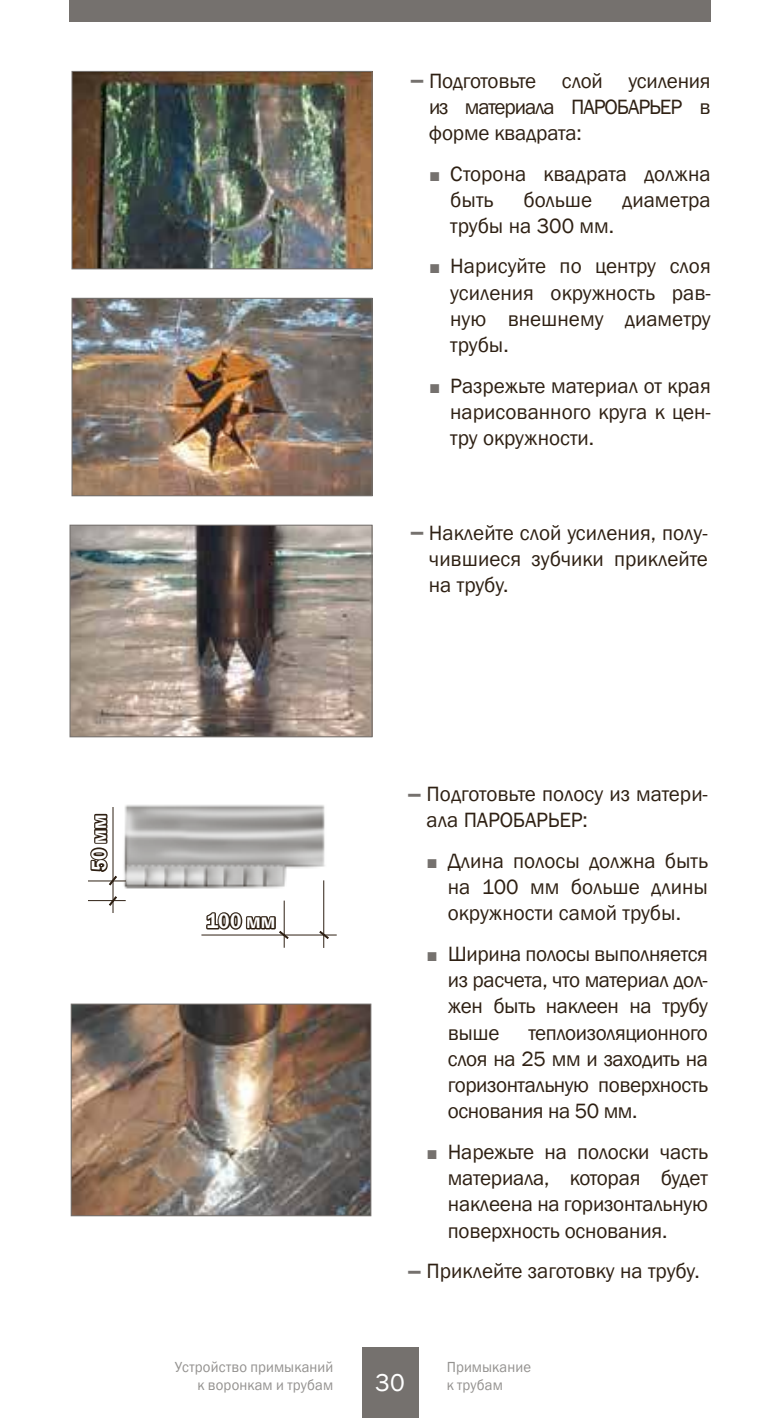
<style>
.page{position:relative;width:780px;height:1418px;background:#fff}
.page>*{position:absolute;margin:0;border:0;box-sizing:border-box;transform-origin:0 0}
.t1{font:25px "Franklin Gothic";color:#fff}
.t2{font:21.25px/26.2px "Franklin Gothic";letter-spacing:-.005em;color:#2e2013;text-align:justify}
.t3{font:600 21.25px "Franklin Gothic";letter-spacing:.01em;color:#fff;scale:.92 1}
.t4{font:15px/18px "Franklin Gothic";letter-spacing:.01em;color:#949290;text-align:right}
.s1{font-size:47px;color:#75716e}
.s2{font-weight:600;font-size:18.75px;color:#75716e}
</style>
<div class="page">
<div style="left:361px;top:1346px;width:57px;height:71px;background:#75716e"></div>
<div style="left:69px;top:0;width:641px;height:22px;background:#75716e"></div>
<img style="left:73px;top:73px;width:297px;height:194px">
<div style="left:71px;top:71px;width:301px;height:198px;border:1px solid #75716e"></div>
<img style="left:73px;top:300px;width:297px;height:194px">
<div style="left:71px;top:298px;width:301px;height:198px;border:1px solid #75716e"></div>
<img style="left:71px;top:526px;width:299px;height:209px">
<div style="left:69px;top:524px;width:303px;height:213px;border:1px solid #75716e"></div>
<img style="left:73px;top:1005px;width:296px;height:209px">
<div style="left:71px;top:1003px;width:300px;height:213px;border:1px solid #75716e"></div>
<img style="left:117px;top:804px;width:216px;height:144px">
<svg style="left:205px;top:910px;width:84px;height:29px"></svg>
<hr style="left:201px;top:934px;width:136px;height:1px;background:#2e2013">
<hr style="left:284px;top:900px;width:1px;height:47px;background:#2e2013">
<hr style="left:323px;top:880px;width:1px;height:67px;background:#2e2013">
<svg style="left:319px;top:930px;width:10px;height:9px"></svg>
<svg style="left:108px;top:895px;width:9px;height:11px"></svg>
<hr style="left:113px;top:807px;width:1px;height:106px;background:#2e2013">
<hr style="left:88px;top:900px;width:38px;height:1px;background:#2e2013">
<hr style="left:88px;top:880px;width:38px;height:1px;background:#2e2013">
<svg style="left:88px;top:812px;width:29px;height:73px"></svg>
<p class="t2" style="left:429px;top:68px;width:283px;text-indent:-21px"><span class="s1">–</span> Подготовьте слой усиления из материала ПАРОБАРЬЕР в форме квадрата:</p>
<p class="t2" style="left:450px;top:161px;width:262px;text-indent:-21px"><span class="s2">■</span> Сторона квадрата должна быть</p>
<p class="t2" style="left:523px;top:187px;width:70px">больше</p>
<p class="t2" style="left:622px;top:187px;width:90px">диаметра</p>
<p class="t2" style="left:450px;top:213px;width:165px">трубы на 300 мм.</p>
<p class="t2" style="left:450px;top:254px;width:262px;text-indent:-21px"><span class="s2">■</span> Нарисуйте по центру слоя усиления окружность рав&shy;ную внешнему диаметру трубы.</p>
<p class="t2" style="left:450px;top:373px;width:262px;text-indent:-21px"><span class="s2">■</span> Разрежьте материал от края нарисованного круга к цен&shy;тру окружности.</p>
<p class="t2" style="left:429px;top:520px;width:280px;text-indent:-21px"><span class="s1">–</span> Наклейте слой усиления, полу&shy;чившиеся зубчики приклейте на трубу.</p>
<p class="t3" style="left:86px;top:871px;width:64px;rotate:-90deg">50 мм</p>
<p class="t3" style="left:207px;top:907px;width:76px">100 мм</p>
<p class="t2" style="left:426px;top:781px;width:283px;text-indent:-21px"><span class="s1">–</span> Подготовьте полосу из матери&shy;ала ПАРОБАРЬЕР:</p>
<p class="t2" style="left:448px;top:848px;width:261px;text-indent:-21px"><span class="s2">■</span> Длина полосы должна быть на 100 мм больше длины окружности самой трубы.</p>
<p class="t2" style="left:448px;top:941px;width:261px;text-indent:-21px"><span class="s2">■</span> Ширина полосы выполняется из расчета, что материал дол&shy;жен быть наклеен на трубу выше</p>
<p class="t2" style="left:448px;top:1019px;width:261px;text-indent:81px">теплоизоляционного слоя на 25 мм и заходить на горизонтальную поверхность основания на 50 мм.</p>
<p class="t2" style="left:448px;top:1139px;width:261px;text-indent:-21px"><span class="s2">■</span> Нарежьте на полоски часть материала, которая будет наклеена на горизонтальную поверхность основания.</p>
<p class="t2" style="left:405px;top:1258px;width:296px"><span class="s1">–</span> Приклейте заготовку на трубу.</p>
<p class="t4" style="left:175px;top:1357px;width:160px">Устройство примыканий к воронкам и трубам</p>
<p class="t4" style="left:446px;top:1357px;width:86px;text-align:left">Примыкание к трубам</p>
<p class="t1" style="left:375px;top:1367px;width:31px">30</p>
</div>
